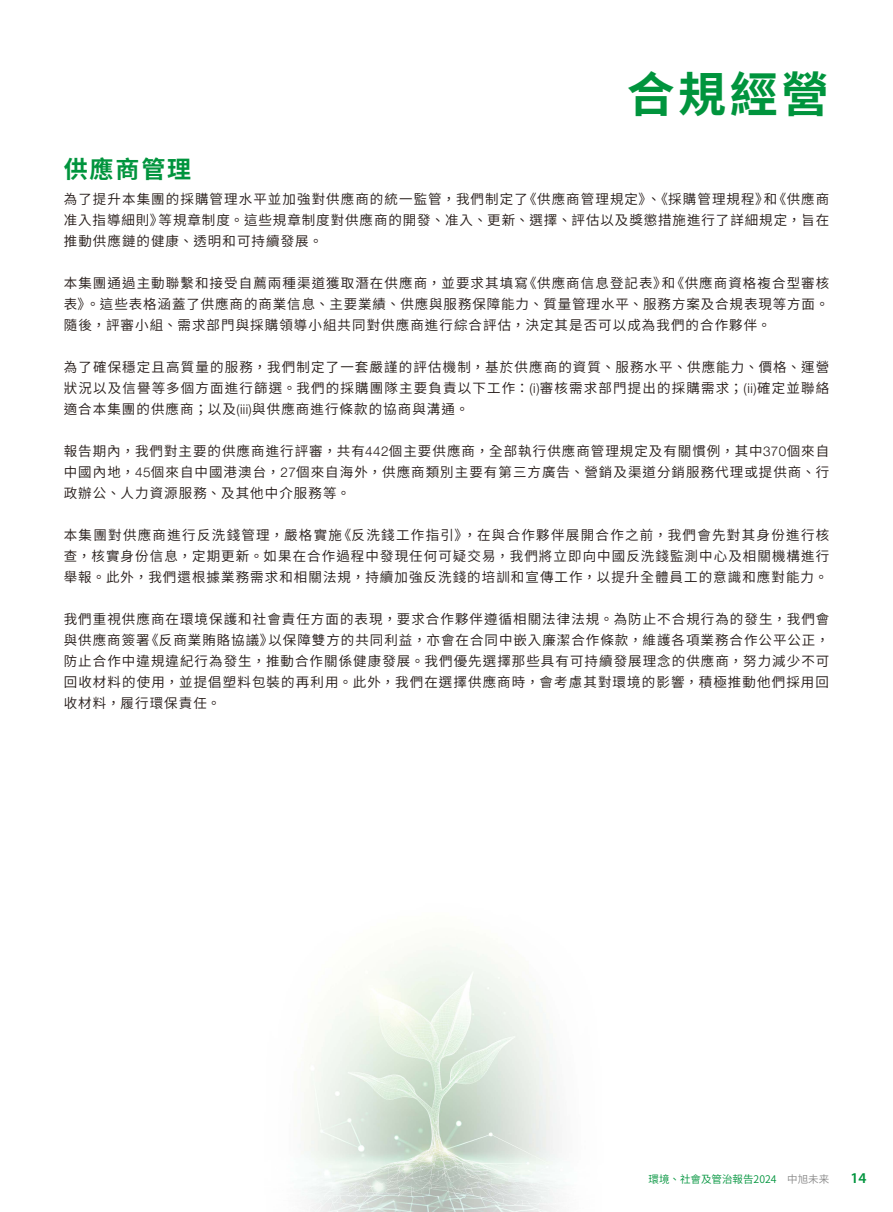
<style>
.page{position:relative;width:893px;height:1212px;background:#fff}
.page>*{position:absolute;margin:0;border:0;box-sizing:border-box;transform-origin:0 0}
.t1{font:700 48px "Source Han Sans HC";color:#00943d}
.t2{font:700 24px "Source Han Sans HC";letter-spacing:.08em;color:#00943d}
.t3{font:600 15px "Myriad Pro";color:#00943d}
.t4{font:13.5px/21px "Source Han Sans HC";letter-spacing:.08em;color:#231916}
.t5{font:10.5px "Source Han Sans HC";color:#00943d}
.t6{font:10.5px "Source Han Sans HC";color:#898989}
.s1{font-family:"Helvetica Neue LT Std";font-weight:300}
</style>
<div class="page">
<img style="left:301px;top:945px;width:262px;height:267px">
<h2 class="t2" style="left:64px;top:156px;width:129px">供應商管理</h2>
<h1 class="t1" style="left:627px;top:68px;width:204px">合規經營</h1>
<p class="t4" style="left:159px;top:189px;width:672px;text-indent:-95px">為了提升本集團的採購管理水平並加強對供應商的統一監管，我們制定了<br>等規章制度。這些規章制度對供應商的開發、准入、更新、選擇、評估以及獎懲措施進行了詳細規定，旨在</p>
<p class="t4" style="left:523px;top:189px;width:308px">《供應商管理規定》、《採購管理規程》《供應商</p>
<p class="t4" style="left:764px;top:189px;width:15px">和</p>
<p class="t4" style="left:64px;top:210px;width:260px">准入指導細則》<br>推動供應鏈的健康、透明和可持續發展。</p>
<p class="t4" style="left:64px;top:273px;width:767px">本集團通過主動聯繫和接受自薦兩種渠道獲取潛在供應商，並要求其填寫<br>表》。這些表格涵蓋了供應商的商業信息、主要業績、供應與服務保障能力、質量管理水平、服務方案及合規表現等方面。隨後，評審小組、需求部門與採購領導小組共同對供應商進行綜合評估，決定其是否可以成為我們的合作夥伴。</p>
<p class="t4" style="left:64px;top:357px;width:767px;text-align:right">為了確保穩定且高質量的服務，我們制定了一套嚴謹的評估機制，基於供應商的資質、服務水平、供應能力、價格、運營部門提出的採購需求；<span class="s1">( )i i</span> 確定並聯絡</p>
<p class="t4" style="left:523px;top:273px;width:308px">《供應商信息登記表》《供應商資格複合型審核</p>
<p class="t4" style="left:662px;top:273px;width:15px">和</p>
<p class="t4" style="left:64px;top:378px;width:520px">狀況以及信譽等多個方面進行篩選。我們的採購團隊主要負責以下工作： <span class="s1">)i(</span> 審核需適合本集團的供應商；以及<span class="s1">(iii)</span>與供應商進行條款的協商與溝通。</p>
<p class="t4" style="left:64px;top:441px;width:767px;text-align:justify">報告期內，我們對主要的供應商進行評審，共有<span class="s1">442</span>個主要供應商，全部執行供應商管理規定及有關慣例，其中<span class="s1">370</span>個來自中國內地，<span class="s1">45</span>個來自中國港澳台，<span class="s1">27</span>個來自海外，供應商類別主要有第三方廣告、營銷及渠道分銷服務代理或提供商、行政辦公、人力資源服務、及其他中介服務等。</p>
<p class="t4" style="left:463px;top:525px;width:368px">，在與合作夥伴展開合作之前，我們會先對其身份進行核</p>
<p class="t4" style="left:64px;top:525px;width:767px">本集團對供應商進行反洗錢管理，嚴格實施<br>查，核實身份信息，定期更新。如果在合作過程中發現任何可疑交易，我們將立即向中國反洗錢監測中心及相關機構進行舉報。此外，我們還根據業務需求和相關法規，持續加強反洗錢的培訓和宣傳工作，以提升全體員工的意識和應對能力。</p>
<p class="t4" style="left:64px;top:609px;width:767px;text-align:right">我們重視供應商在環境保護和社會責任方面的表現，要求合作夥伴遵循相關法律法規。為防止不合規行為的發生，我們會以保障雙方的共同利益，亦會在合同中嵌入廉潔合作條款，維護各項業務合作公平公正，</p>
<p class="t4" style="left:338px;top:525px;width:132px">《反洗錢工作指引》</p>
<p class="t4" style="left:64px;top:630px;width:767px">與供應商簽署<br>防止合作中違規違紀行為發生，推動合作關係健康發展。我們優先選擇那些具有可持續發展理念的供應商，努力減少不可回收材料的使用，並提倡塑料包裝的再利用。此外，我們在選擇供應商時，會考慮其對環境的影響，積極推動他們採用回收材料，履行環保責任。</p>
<p class="t4" style="left:145px;top:630px;width:130px">《反商業賄賂協議》</p>
<p class="t5" style="left:649px;top:1173px;width:130px">環境、社會及管治報告2024</p>
<p class="t6" style="left:787px;top:1173px;width:43px">中旭未来</p>
<p class="t3" style="left:850px;top:1168px;width:18px">14</p>
</div>
